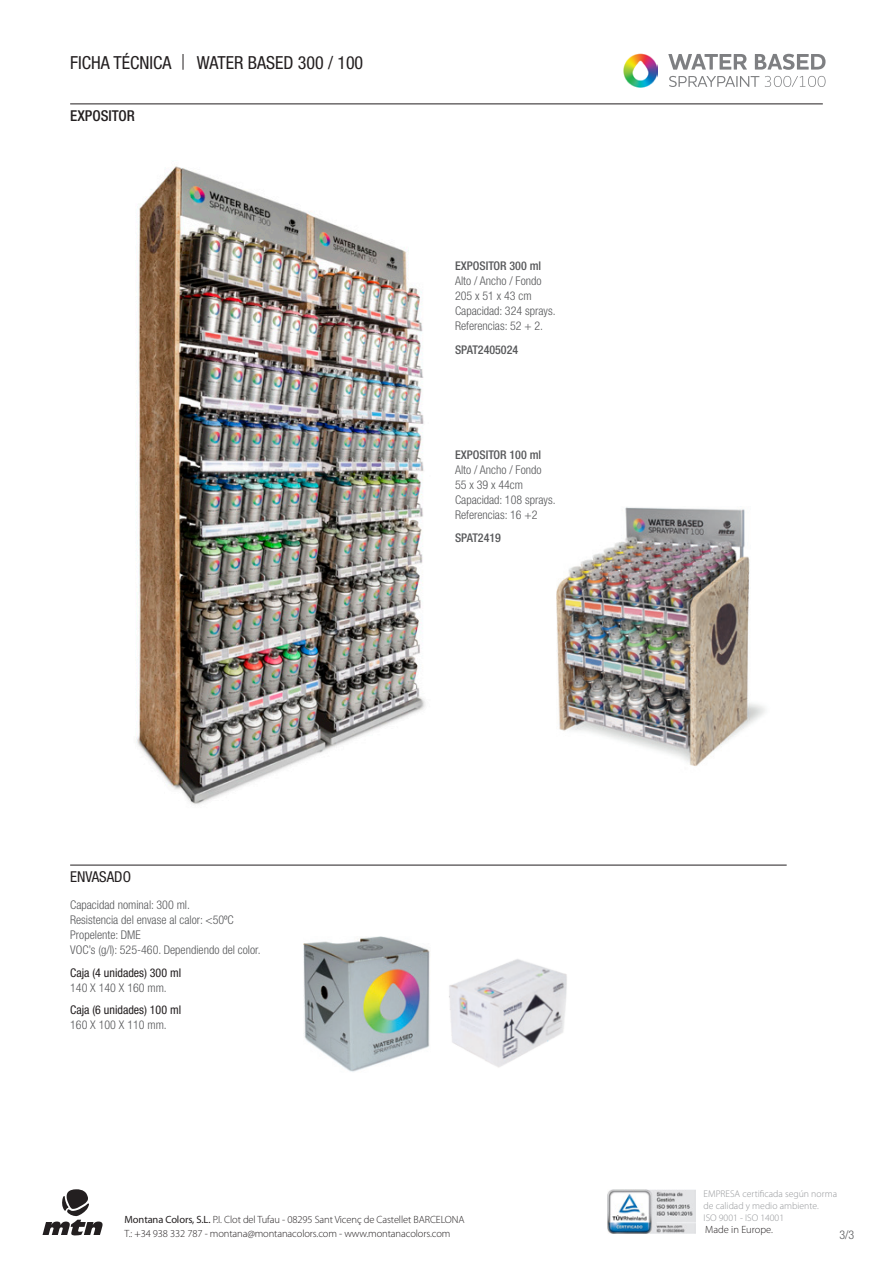
<style>
.page{position:relative;width:893px;height:1263px;background:#fff}
.page>*{position:absolute;margin:0;border:0;box-sizing:border-box;transform-origin:0 0}
.t1{font:condensed 18px "Helvetica Neue LT Std";color:#231f20}
.TITOL{font:500 condensed 15px "Helvetica Neue LT Std";color:#231f20}
.TITOL-2{font:condensed 15px "Helvetica Neue LT Std";color:#231f20}
.Sangries{font:300 condensed 12px "Helvetica Neue LT Std";color:#57585a}
.t2{font:condensed 12px "Helvetica Neue LT Std";color:#231f20}
.Sangries-2{font:500 condensed 12px "Helvetica Neue LT Std";color:#57585a}
.text{font:500 condensed 12px "Helvetica Neue LT Std";color:#57585a}
.text-2{font:300 condensed 12px "Helvetica Neue LT Std";color:#57585a}
.t3{font:300 10.5px "Myriad Pro";letter-spacing:-.01em;color:#231f20}
.t4{font:300 9.75px/12px "Myriad Pro";color:#939598}
.s1{font-weight:400}
</style>
<div class="page">
<svg style="left:183px;top:54px;width:1px;height:16px"></svg>
<hr style="left:70px;top:104px;width:753px;height:1px;background:#231f20">
<svg style="left:43px;top:1189px;width:60px;height:46px"></svg>
<hr style="left:70px;top:865px;width:717px;height:1px;background:#231f20">
<img style="left:449px;top:959px;width:118px;height:109px">
<img style="left:304px;top:936px;width:126px;height:136px">
<img style="left:624px;top:53px;width:34px;height:34px">
<svg style="left:669px;top:76px;width:156px;height:11px"></svg>
<svg style="left:668px;top:54px;width:157px;height:16px"></svg>
<img style="left:136px;top:166px;width:290px;height:639px">
<img style="left:556px;top:507px;width:209px;height:259px">
<img style="left:608px;top:1189px;width:87px;height:44px">
<p class="t1" style="left:70px;top:52px;width:103px">FICHA TÉCNICA</p>
<p class="t1" style="left:197px;top:52px;width:168px">WATER BASED 300 / 100</p>
<p class="TITOL" style="left:70px;top:107px;width:66px">EXPOSITOR</p>
<p class="TITOL-2" style="left:70px;top:868px;width:62px">ENVASADO</p>
<p class="Sangries" style="left:70px;top:898px;width:121px">Capacidad nominal: 300 ml.</p>
<p class="Sangries" style="left:70px;top:913px;width:165px">Resistencia del envase al calor: &lt;50ºC</p>
<p class="Sangries" style="left:70px;top:928px;width:72px">Propelente: DME</p>
<p class="Sangries" style="left:70px;top:943px;width:192px">VOC’s (g/l): 525-460. Dependiendo del color.</p>
<p class="t2" style="left:70px;top:966px;width:112px">Caja (4 unidades) 300 ml</p>
<p class="Sangries" style="left:70px;top:981px;width:98px">140 X 140 X 160 mm.</p>
<p class="t2" style="left:70px;top:1003px;width:112px">Caja (6 unidades) 100 ml</p>
<p class="Sangries" style="left:70px;top:1018px;width:98px">160 X 100 X 110 mm.</p>
<p class="Sangries-2" style="left:455px;top:259px;width:88px">EXPOSITOR 300 ml</p>
<p class="Sangries" style="left:455px;top:274px;width:88px">Alto / Ancho / Fondo</p>
<p class="Sangries" style="left:455px;top:289px;width:78px">205 x 51 x 43 cm</p>
<p class="Sangries" style="left:455px;top:304px;width:102px">Capacidad: 324 sprays.</p>
<p class="Sangries" style="left:455px;top:319px;width:90px">Referencias: 52 + 2.</p>
<p class="text" style="left:455px;top:342px;width:65px">SPAT2405024</p>
<p class="Sangries-2" style="left:455px;top:447px;width:88px">EXPOSITOR 100 ml</p>
<p class="Sangries" style="left:455px;top:462px;width:88px">Alto / Ancho / Fondo</p>
<p class="Sangries" style="left:455px;top:477px;width:70px">55 x 39 x 44cm</p>
<p class="Sangries" style="left:455px;top:492px;width:102px">Capacidad: 108 sprays.</p>
<p class="Sangries" style="left:455px;top:507px;width:84px">Referencias: 16 +2</p>
<p class="text" style="left:455px;top:531px;width:47px">SPAT2419</p>
<p class="t3" style="left:125px;top:1213px;width:341px"><span class="s1">Montana Colors, S.L.</span> P.I. Clot del Tufau - 08295 Sant Vicenç de Castellet BARCELONA</p>
<p class="t3" style="left:125px;top:1227px;width:327px">T.: +34 938 332 787 - montana@montanacolors.com - www.montanacolors.com</p>
<p class="t4" style="left:704px;top:1188px;width:135px">EMPRESA certificada según norma de calidad y medio ambiente.</p>
<p class="t4" style="left:704px;top:1212px;width:82px">ISO 9001 - ISO 14001</p>
<p class="t3" style="left:705px;top:1223px;width:69px">Made in Europe.</p>
<p class="text-2" style="left:839px;top:1227px;width:16px">3/3</p>
</div>
